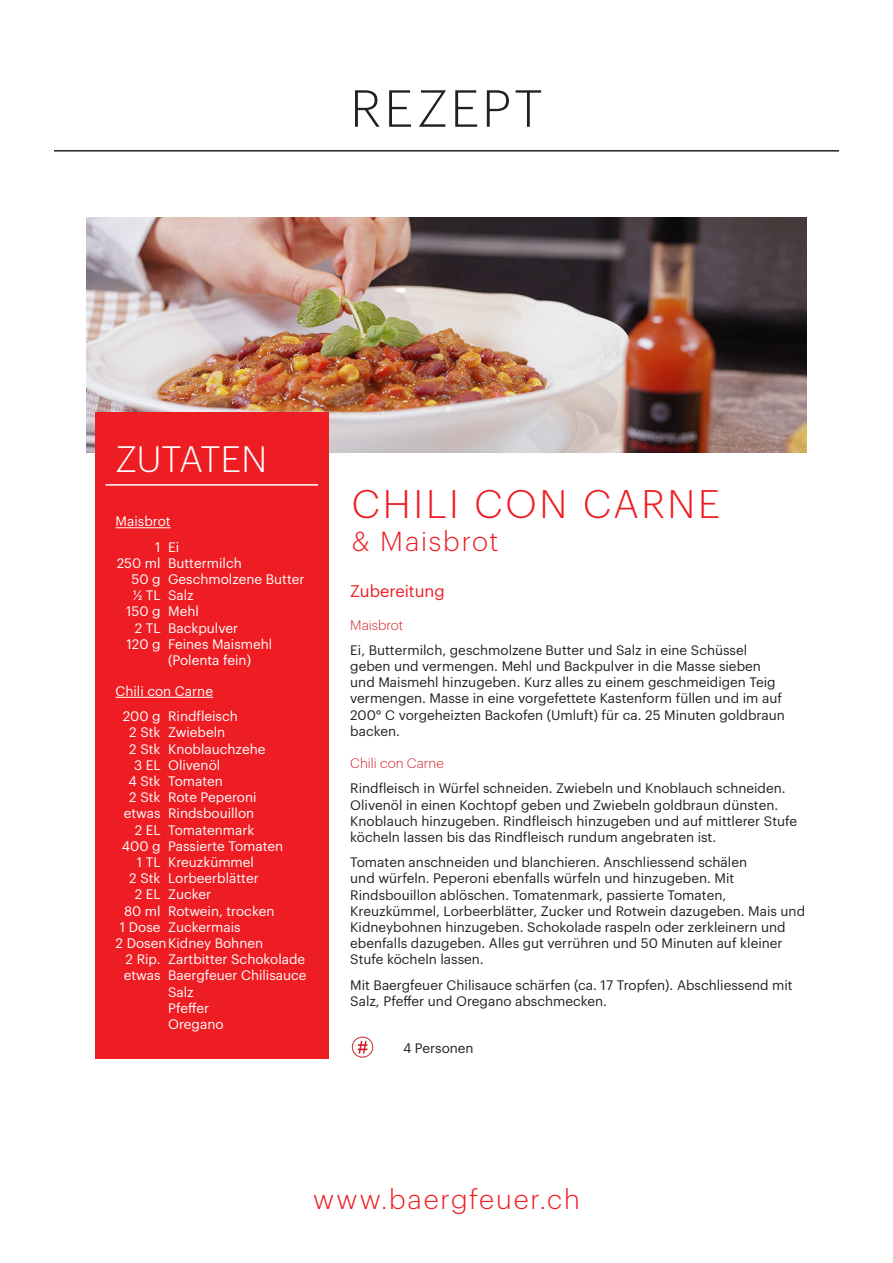
<style>
.page{position:relative;width:893px;height:1263px;background:#fff}
.page>*{position:absolute;margin:0;border:0;box-sizing:border-box;transform-origin:0 0}
.t1{font:300 51px "Graphik";letter-spacing:.06em;color:#231f20}
.t2{font:300 39px "Graphik";letter-spacing:.07em;color:#ee1d23}
.t3{font:300 36px "Graphik";letter-spacing:.005em;color:#fff}
.t4{font:300 27px "Graphik";letter-spacing:.07em;color:#ee1d23}
.t5{font:16.5px "Graphik";color:#ee1d23}
.t6{font:13.5px/16.2px "Graphik";color:#231f20}
.t7{font:13.5px/16.2px "Graphik";color:#fff}
.t8{font:300 13.5px "Graphik";color:#d1232a}
</style>
<div class="page">
<hr style="left:54px;top:150px;width:785px;height:2px;background:#231f20">
<img style="left:86px;top:217px;width:721px;height:235px">
<div style="left:95px;top:413px;width:234px;height:646px;background:#ee1d23"></div>
<hr style="left:116px;top:527px;width:55px;height:1px;background:#fff">
<hr style="left:105px;top:484px;width:213px;height:2px;background:#fff">
<img style="left:351px;top:1036px;width:23px;height:22px">
<hr style="left:116px;top:697px;width:97px;height:1px;background:#fff">
<p class="t1" style="left:350px;top:71px;width:194px">REZEPT</p>
<p class="t3" style="left:116px;top:433px;width:153px">ZUTATEN</p>
<p class="t7" style="left:116px;top:512px;width:57px">Maisbrot</p>
<p class="t7" style="left:155px;top:537px;width:25px">1 Ei</p>
<p class="t7" style="left:117px;top:554px;width:127px">250 ml Buttermilch</p>
<p class="t7" style="left:132px;top:570px;width:175px">50 g Geschmolzene Butter</p>
<p class="t7" style="left:133px;top:586px;width:62px">½ TL Salz</p>
<p class="t7" style="left:126px;top:602px;width:74px">150 g Mehl</p>
<p class="t7" style="left:135px;top:618px;width:105px">2 TL Backpulver</p>
<p class="t7" style="left:168px;top:635px;width:106px;text-indent:-42px">120 g Feines Maismehl (Polenta fein)</p>
<p class="t7" style="left:116px;top:682px;width:99px">Chili con Carne</p>
<p class="t7" style="left:123px;top:707px;width:117px">200 g Rindfleisch</p>
<p class="t7" style="left:129px;top:723px;width:97px">2 Stk Zwiebeln</p>
<p class="t7" style="left:129px;top:739px;width:138px">2 Stk Knoblauchzehe</p>
<p class="t7" style="left:134px;top:756px;width:88px">3 EL Olivenöl</p>
<p class="t7" style="left:128px;top:772px;width:96px">4 Stk Tomaten</p>
<p class="t7" style="left:129px;top:788px;width:129px">2 Stk Rote Peperoni</p>
<p class="t7" style="left:124px;top:804px;width:132px">etwas Rindsbouillon</p>
<p class="t7" style="left:135px;top:820px;width:121px">2 EL Tomatenmark</p>
<p class="t7" style="left:122px;top:837px;width:163px">400 g Passierte Tomaten</p>
<p class="t7" style="left:137px;top:853px;width:119px">1 TL Kreuzkümmel</p>
<p class="t7" style="left:129px;top:869px;width:131px">2 Stk Lorbeerblätter</p>
<p class="t7" style="left:135px;top:885px;width:78px">2 EL Zucker</p>
<p class="t7" style="left:124px;top:901px;width:152px">80 ml Rotwein, trocken</p>
<p class="t7" style="left:120px;top:918px;width:122px">1 Dose Zuckermais</p>
<p class="t7" style="left:116px;top:934px;width:149px">2 DosenKidney Bohnen</p>
<p class="t7" style="left:126px;top:950px;width:181px">2 Rip. Zartbitter Schokolade</p>
<p class="t7" style="left:124px;top:966px;width:184px">etwas Baergfeuer Chilisauce</p>
<p class="t7" style="left:168px;top:982px;width:27px">Salz</p>
<p class="t7" style="left:168px;top:999px;width:43px">Pfeffer</p>
<p class="t7" style="left:168px;top:1015px;width:57px">Oregano</p>
<p class="t2" style="left:352px;top:476px;width:370px">CHILI CON CARNE</p>
<p class="t4" style="left:352px;top:522px;width:148px">&amp; Maisbrot</p>
<p class="t5" style="left:350px;top:579px;width:96px">Zubereitung</p>
<p class="t8" style="left:350px;top:615px;width:55px">Maisbrot</p>
<p class="t6" style="left:350px;top:641px;width:436px">Ei, Buttermilch, geschmolzene Butter und Salz in eine Schüssel geben und vermengen. Mehl und Backpulver in die Masse sieben und Maismehl hinzugeben. Kurz alles zu einem geschmeidigen Teig vermengen. Masse in eine vorgefettete Kastenform füllen und im auf 200° C vorgeheizten Backofen (Umluft) für ca. 25 Minuten goldbraun backen.</p>
<p class="t8" style="left:350px;top:753px;width:95px">Chili con Carne</p>
<p class="t6" style="left:350px;top:779px;width:448px">Rindfleisch in Würfel schneiden. Zwiebeln und Knoblauch schneiden.<br>Olivenöl in einen Kochtopf geben und Zwiebeln goldbraun dünsten.<br>Knoblauch hinzugeben. Rindfleisch hinzugeben und auf mittlerer Stufe köcheln lassen bis das Rindfleisch rundum angebraten ist.</p>
<p class="t6" style="left:350px;top:853px;width:456px">Tomaten anschneiden und blanchieren. Anschliessend schälen<br>und würfeln. Peperoni ebenfalls würfeln und hinzugeben. Mit Rindsbouillon ablöschen. Tomatenmark, passierte Tomaten, Kreuzkümmel, Lorbeerblätter, Zucker und Rotwein dazugeben. Mais und Kidneybohnen hinzugeben. Schokolade raspeln oder zerkleinern und ebenfalls dazugeben. Alles gut verrühren und 50 Minuten auf kleiner Stufe köcheln lassen.</p>
<p class="t6" style="left:350px;top:975px;width:444px">Mit Baergfeuer Chilisauce schärfen (ca. 17 Tropfen). Abschliessend mit<br>Salz, Pfeffer und Oregano abschmecken.</p>
<p class="t6" style="left:403px;top:1039px;width:72px">4 Personen</p>
<p class="t4" style="left:313px;top:1179px;width:268px">www.baergfeuer.ch</p>
</div>
